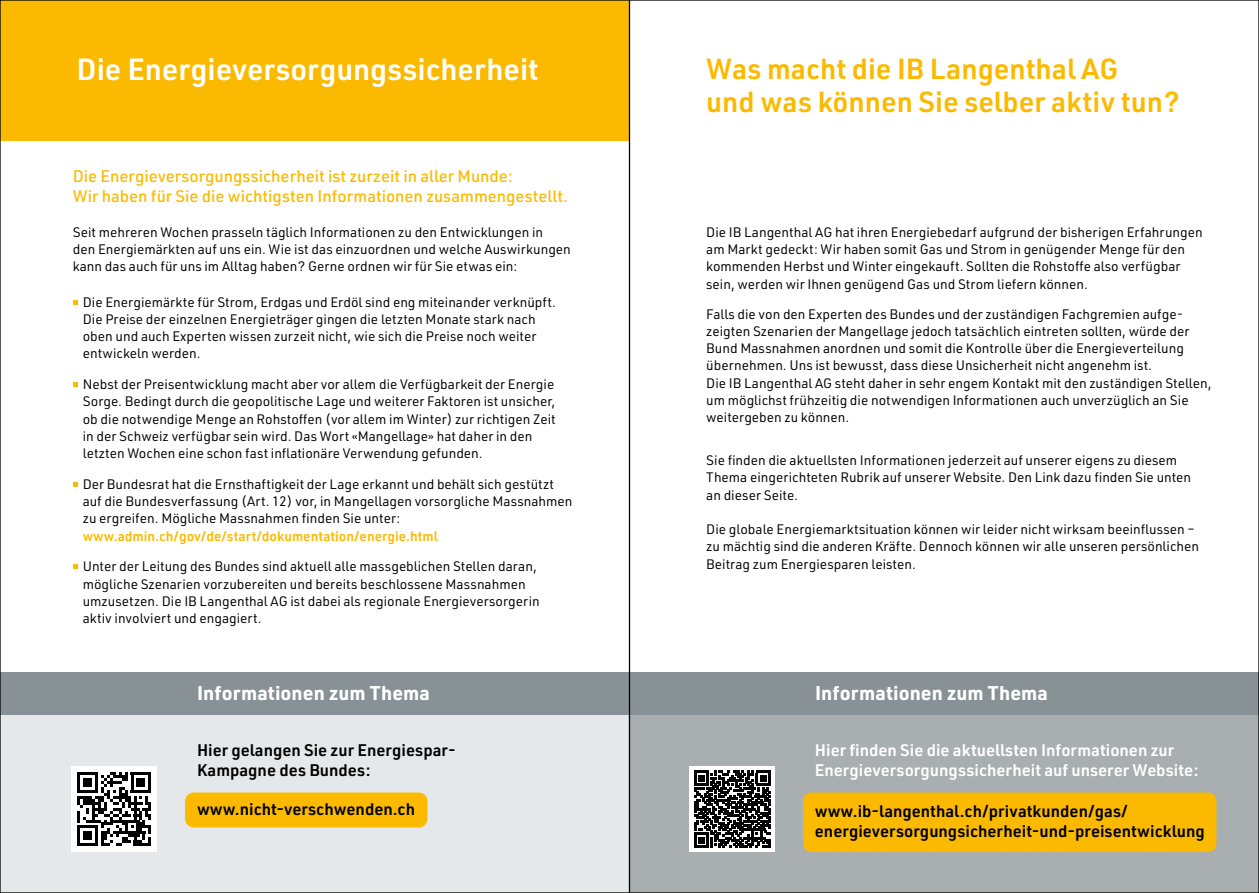
<style>
.page{position:relative;width:1259px;height:893px;background:#fff}
.page>*{position:absolute;margin:0;border:0;box-sizing:border-box;transform-origin:0 0}
.t1{font:600 30px "URWDIN";color:#fff}
.t2{font:600 28.5px/33px "URWDIN";color:#fbba00}
.t3{font:700 19.5px "URWDIN";letter-spacing:.005em;color:#fff}
.t4{font:600 16.5px/19.8px "URWDIN";color:#000}
.t5{font:500 16.5px/19.5px "URWDIN";color:#fbba00}
.t6{font:600 16.5px/19.8px "URWDIN";color:#fff}
.t7{font:13.5px/17.2px "URWDIN";color:#000}
.t8{font:600 13.5px "URWDIN";color:#fbba00}
</style>
<div class="page">
<div style="left:0;top:0;width:629px;height:140px;background:#fbba00"></div>
<div style="left:631px;top:714px;width:626px;height:177px;background:#a9aeb0"></div>
<div style="left:2px;top:714px;width:625px;height:177px;background:#e5e8ea"></div>
<div style="left:629px;top:672px;width:630px;height:42px;background:#879196"></div>
<div style="left:0;top:672px;width:629px;height:42px;background:#879196"></div>
<div style="left:803px;top:792px;width:413px;height:60px;background:#fbba00;border-radius:9px"></div>
<div style="left:185px;top:792px;width:242px;height:35px;background:#fbba00;border-radius:9px"></div>
<div style="left:689px;top:766px;width:86px;height:86px;background:#fff"></div>
<svg style="left:694px;top:770px;width:77px;height:78px"></svg>
<svg style="left:694px;top:771px;width:76px;height:76px"></svg>
<div style="left:71px;top:766px;width:86px;height:86px;background:#fff"></div>
<svg style="left:77px;top:772px;width:74px;height:74px"></svg>
<hr style="left:133px;top:843px;width:18px;height:3px;background:#000">
<svg style="left:73px;top:300px;width:4px;height:4px"></svg>
<svg style="left:73px;top:382px;width:4px;height:5px"></svg>
<svg style="left:73px;top:482px;width:4px;height:5px"></svg>
<svg style="left:73px;top:565px;width:4px;height:4px"></svg>
<h1 class="t1" style="left:77px;top:49px;width:463px">Die Energieversorgungssicherheit</h1>
<p class="t5" style="left:73px;top:166px;width:496px">Die Energieversorgungssicherheit ist zurzeit in aller Munde:<br>Wir haben für Sie die wichtigsten Informationen zusammengestellt.</p>
<p class="t7" style="left:73px;top:223px;width:500px">Seit mehreren Wochen prasseln täglich Informationen zu den Entwicklungen in<br>den Energiemärkten auf uns ein. Wie ist das einzuordnen und welche Auswirkungen kann das auch für uns im Alltag haben? Gerne ordnen wir für Sie etwas ein:</p>
<p class="t7" style="left:83px;top:293px;width:475px">Die Energiemärkte für Strom, Erdgas und Erdöl sind eng miteinander verknüpft.<br>Die Preise der einzelnen Energieträger gingen die letzten Monate stark nach oben und auch Experten wissen zurzeit nicht, wie sich die Preise noch weiter entwickeln werden.</p>
<p class="t7" style="left:83px;top:375px;width:474px">Nebst der Preisentwicklung macht aber vor allem die Verfügbarkeit der Energie Sorge. Bedingt durch die geopolitische Lage und weiterer Faktoren ist unsicher, ob die notwendige Menge an Rohstoffen (vor allem im Winter) zur richtigen Zeit in der Schweiz verfügbar sein wird. Das Wort «Mangellage» hat daher in den letzten Wochen eine schon fast inflationäre Verwendung gefunden.</p>
<p class="t7" style="left:83px;top:475px;width:491px">Der Bundesrat hat die Ernsthaftigkeit der Lage erkannt und behält sich gestützt auf die Bundesverfassung (Art. 12) vor, in Mangellagen vorsorgliche Massnahmen zu ergreifen. Mögliche Massnahmen finden Sie unter:</p>
<p class="t8" style="left:83px;top:527px;width:357px">www.admin.ch/gov/de/start/dokumentation/energie.html</p>
<p class="t7" style="left:83px;top:558px;width:458px">Unter der Leitung des Bundes sind aktuell alle massgeblichen Stellen daran, mögliche Szenarien vorzubereiten und bereits beschlossene Massnahmen umzusetzen. Die IB Langenthal AG ist dabei als regionale Energieversorgerin aktiv involviert und engagiert.</p>
<h2 class="t2" style="left:706px;top:52px;width:475px">Was macht die IB Langenthal AG<br>und was können Sie selber aktiv tun?</h2>
<p class="t7" style="left:706px;top:223px;width:498px">Die IB Langenthal AG hat ihren Energiebedarf aufgrund der bisherigen Erfahrungen am Markt gedeckt: Wir haben somit Gas und Strom in genügender Menge für den kommenden Herbst und Winter eingekauft. Sollten die Rohstoffe also verfügbar sein, werden wir Ihnen genügend Gas und Strom liefern können.</p>
<p class="t7" style="left:706px;top:305px;width:507px">Falls die von den Experten des Bundes und der zuständigen Fachgremien aufge&shy;zeigten Szenarien der Mangellage jedoch tatsächlich eintreten sollten, würde der Bund Massnahmen anordnen und somit die Kontrolle über die Energieverteilung übernehmen. Uns ist bewusst, dass diese Unsicherheit nicht angenehm ist.<br>Die IB Langenthal AG steht daher in sehr engem Kontakt mit den zuständigen Stellen, um möglichst frühzeitig die notwendigen Informationen auch unverzüglich an Sie weitergeben zu können.</p>
<p class="t7" style="left:706px;top:451px;width:486px">Sie finden die aktuellsten Informationen jederzeit auf unserer eigens zu diesem<br>Thema eingerichteten Rubrik auf unserer Website. Den Link dazu finden Sie unten an dieser Seite.</p>
<p class="t7" style="left:706px;top:520px;width:494px">Die globale Energiemarktsituation können wir leider nicht wirksam beeinflussen – zu mächtig sind die anderen Kräfte. Dennoch können wir alle unseren persönlichen<br>Beitrag zum Energiesparen leisten.</p>
<h3 class="t3" style="left:197px;top:680px;width:234px">Informationen zum Thema</h3>
<h3 class="t3" style="left:815px;top:680px;width:234px">Informationen zum Thema</h3>
<p class="t4" style="left:197px;top:740px;width:260px">Hier gelangen Sie zur Energiespar-<br>Kampagne des Bundes:</p>
<p class="t4" style="left:197px;top:798px;width:220px">www.nicht-verschwenden.ch</p>
<p class="t6" style="left:815px;top:740px;width:385px">Hier finden Sie die aktuellsten Informationen zur<br>Energieversorgungssicherheit auf unserer Website:</p>
<p class="t4" style="left:815px;top:801px;width:391px">www.ib-langenthal.ch/privatkunden/gas/ energieversorgungsicherheit-und-preisentwicklung</p>
</div>
